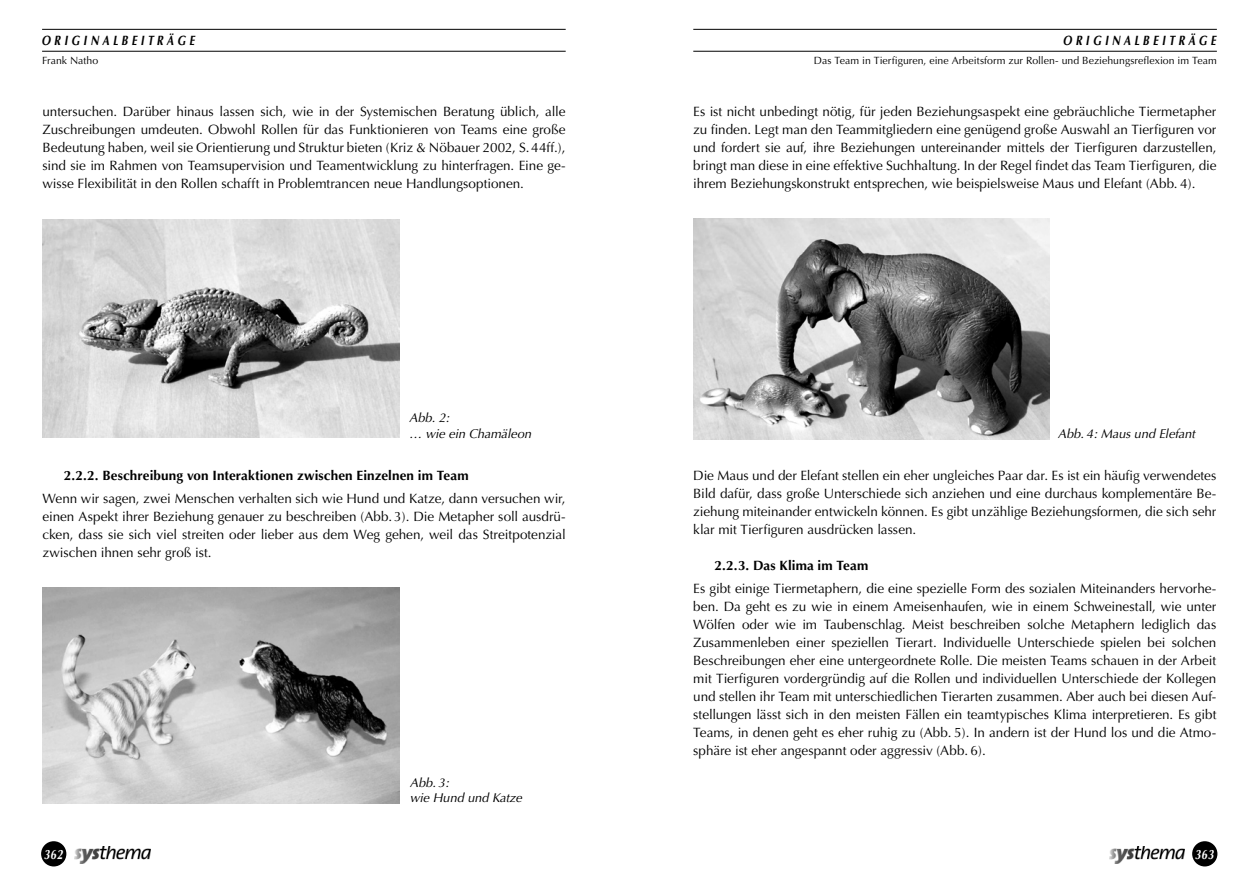
<style>
.page{position:relative;width:1259px;height:893px;background:#fff}
.page>*{position:absolute;margin:0;border:0;box-sizing:border-box;transform-origin:0 0}
.t1{font:13.5px/18px "Optima";color:#000;text-align:justify}
.t2{font:700 13.5px "Optima";letter-spacing:.01em;color:#000}
.t3{font:italic 700 13.5px "Optima";letter-spacing:.33em;color:#000;scale:.8 1}
.t4{font:italic 700 13.5px "Optima";letter-spacing:.05em;color:#fff;scale:.8 1}
.t5{font:italic 12.75px/15.8px "Optima";letter-spacing:-.005em;color:#000}
.t6{font:10.5px "Optima";letter-spacing:.005em;color:#000}
</style>
<div class="page">
<hr style="left:42px;top:29px;width:524px;height:1px;background:#000">
<hr style="left:42px;top:51px;width:524px;height:1px;background:#000">
<img style="left:74px;top:846px;width:76px;height:18px">
<div style="left:41px;top:841px;width:25px;height:25px;background:#000;border-radius:50%"></div>
<hr style="left:693px;top:29px;width:523px;height:1px;background:#000">
<hr style="left:693px;top:51px;width:523px;height:1px;background:#000">
<img style="left:1109px;top:846px;width:76px;height:18px">
<div style="left:1192px;top:841px;width:25px;height:25px;background:#000;border-radius:50%"></div>
<img style="left:43px;top:219px;width:356px;height:219px">
<img style="left:43px;top:588px;width:356px;height:215px">
<img style="left:693px;top:219px;width:356px;height:220px">
<p class="t3" style="left:41px;top:32px;width:193px">ORIGINALBEITRÄGE</p>
<p class="t3" style="left:1062px;top:32px;width:193px">ORIGINALBEITRÄGE</p>
<p class="t6" style="left:42px;top:54px;width:58px">Frank Natho</p>
<p class="t6" style="left:814px;top:54px;width:404px">Das Team in Tierfiguren, eine Arbeitsform zur Rollen- und Beziehungsreflexion im Team</p>
<p class="t1" style="left:43px;top:103px;width:525px">untersuchen. Darüber hinaus lassen sich, wie in der Systemischen Beratung üblich, alle Zuschreibungen umdeuten. Obwohl Rollen für das Funktionieren von Teams eine große Bedeutung haben, weil sie Orientierung und Struktur bieten (Kriz &amp; Nöbauer 2002, S. 44ff.), sind sie im Rahmen von Teamsupervision und Teamentwicklung zu hinterfragen. Eine ge&shy;wisse Flexibilität in den Rollen schafft in Problemtrancen neue Handlungsoptionen.</p>
<p class="t5" style="left:409px;top:410px;width:124px">Abb. 2:<br>… wie ein Chamäleon</p>
<p class="t2" style="left:64px;top:467px;width:406px">2.2.2. Beschreibung von Interaktionen zwischen Einzelnen im Team</p>
<p class="t1" style="left:43px;top:489px;width:525px">Wenn wir sagen, zwei Menschen verhalten sich wie Hund und Katze, dann versuchen wir, einen Aspekt ihrer Beziehung genauer zu beschreiben (Abb. 3). Die Metapher soll ausdrü&shy;cken, dass sie sich viel streiten oder lieber aus dem Weg gehen, weil das Streitpotenzial zwischen ihnen sehr groß ist.</p>
<p class="t5" style="left:410px;top:775px;width:113px">Abb. 3:<br>wie Hund und Katze</p>
<p class="t1" style="left:693px;top:103px;width:524px">Es ist nicht unbedingt nötig, für jeden Beziehungsaspekt eine gebräuchliche Tiermetapher zu finden. Legt man den Teammitgliedern eine genügend große Auswahl an Tierfiguren vor und fordert sie auf, ihre Beziehungen untereinander mittels der Tierfiguren darzustellen, bringt man diese in eine effektive Suchhaltung. In der Regel findet das Team Tierfiguren, die ihrem Beziehungskonstrukt entsprechen, wie beispielsweise Maus und Elefant (Abb. 4).</p>
<p class="t5" style="left:1057px;top:426px;width:139px">Abb. 4: Maus und Elefant</p>
<p class="t1" style="left:693px;top:466px;width:524px">Die Maus und der Elefant stellen ein eher ungleiches Paar dar. Es ist ein häufig verwendetes Bild dafür, dass große Unterschiede sich anziehen und eine durchaus komplementäre Be&shy;ziehung miteinander entwickeln können. Es gibt unzählige Beziehungsformen, die sich sehr klar mit Tierfiguren ausdrücken lassen.</p>
<p class="t2" style="left:714px;top:557px;width:155px">2.2.3. Das Klima im Team</p>
<p class="t1" style="left:693px;top:579px;width:524px">Es gibt einige Tiermetaphern, die eine spezielle Form des sozialen Miteinanders hervorhe&shy;ben. Da geht es zu wie in einem Ameisenhaufen, wie in einem Schweinestall, wie unter Wölfen oder wie im Taubenschlag. Meist beschreiben solche Metaphern lediglich das Zusammenleben einer speziellen Tierart. Individuelle Unterschiede spielen bei solchen Beschreibungen eher eine untergeordnete Rolle. Die meisten Teams schauen in der Arbeit mit Tierfiguren vordergründig auf die Rollen und individuellen Unterschiede der Kollegen und stellen ihr Team mit unterschiedlichen Tierarten zusammen. Aber auch bei diesen Auf&shy;stellungen lässt sich in den meisten Fällen ein teamtypisches Klima interpretieren. Es gibt Teams, in denen geht es eher ruhig zu (Abb. 5). In andern ist der Hund los und die Atmo&shy;sphäre ist eher angespannt oder aggressiv (Abb. 6).</p>
<p class="t4" style="left:44px;top:846px;width:25px">362</p>
<p class="t4" style="left:1194px;top:846px;width:25px">363</p>
</div>
